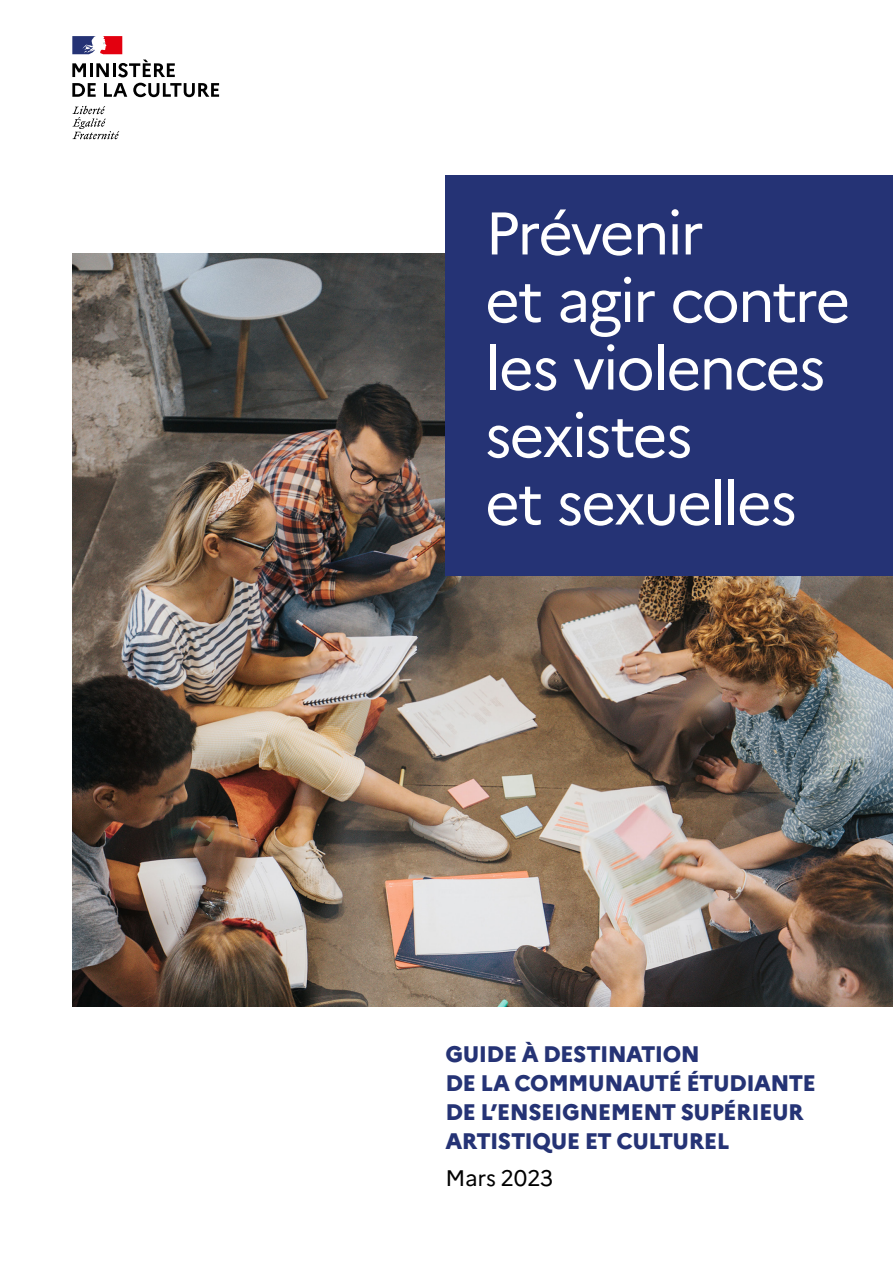
<style>
.page{position:relative;width:893px;height:1263px;background:#fff}
.page>*{position:absolute;margin:0;border:0;box-sizing:border-box;transform-origin:0 0}
.t1{font:60px/67.5px "Marianne";letter-spacing:-.035em;color:#fff}
.t2{font:800 22.5px/28.8px "Marianne";letter-spacing:-.025em;color:#253375}
.t3{font:22.5px "Marianne";letter-spacing:-.01em;color:#000}
</style>
<div class="page">
<img style="left:72px;top:254px;width:821px;height:753px">
<div style="left:445px;top:175px;width:448px;height:401px;background:#253375"></div>
<svg style="left:72px;top:63px;width:14px;height:14px"></svg>
<hr style="left:90px;top:63px;width:3px;height:14px;background:#000">
<svg style="left:96px;top:60px;width:79px;height:17px"></svg>
<svg style="left:72px;top:83px;width:24px;height:14px"></svg>
<svg style="left:104px;top:83px;width:23px;height:14px"></svg>
<svg style="left:133px;top:83px;width:86px;height:14px"></svg>
<svg style="left:72px;top:106px;width:47px;height:33px"></svg>
<svg style="left:72px;top:36px;width:50px;height:18px"></svg>
<h1 class="t1" style="left:485px;top:199px;width:367px">Prévenir<br>et agir contre les violences sexistes<br>et sexuelles</h1>
<p class="t2" style="left:445px;top:1040px;width:372px">GUIDE À DESTINATION<br>DE LA COMMUNAUTÉ ÉTUDIANTE<br>DE L’ENSEIGNEMENT SUPÉRIEUR<br>ARTISTIQUE ET CULTUREL</p>
<p class="t3" style="left:445px;top:1164px;width:109px">Mars 2023</p>
</div>
